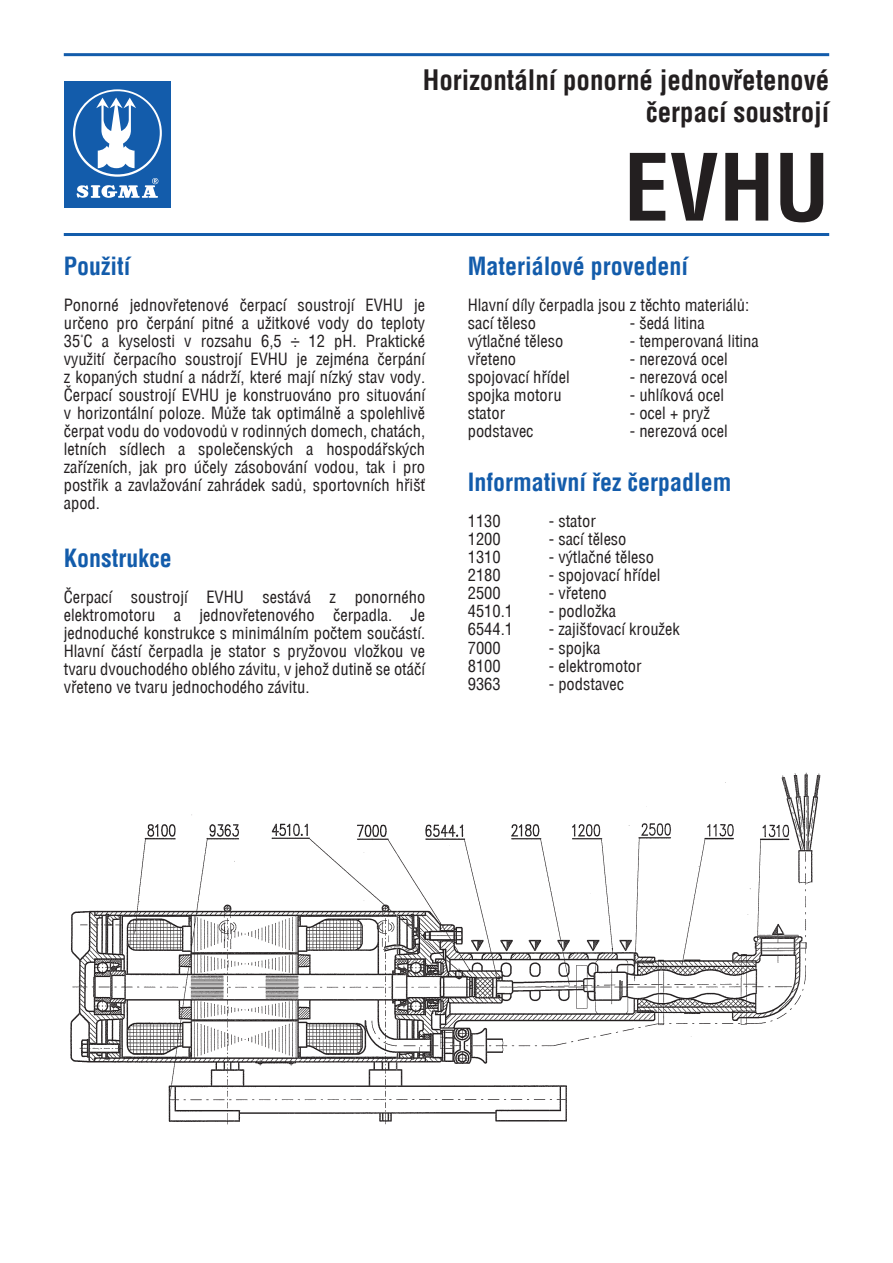
<style>
.page{position:relative;width:893px;height:1263px;background:#fff}
.page>*{position:absolute;margin:0;border:0;box-sizing:border-box;transform-origin:0 0}
.t1{font:700 90px "Switzerland Condensed";color:#231f20}
.t2{font:700 27px/32.4px "Switzerland Condensed";color:#231f20;text-align:right}
.t3{font:700 24px "Switzerland Condensed";color:#135cab}
.t4{font:16.5px/18px "Switzerland Condensed";color:#231f20;text-align:justify}
</style>
<div class="page">
<div style="left:64px;top:81px;width:107px;height:126px;background:#135cab"></div>
<svg style="left:73px;top:89px;width:89px;height:109px"></svg>
<hr style="left:64px;top:233px;width:765px;height:3px;background:#135cab">
<hr style="left:64px;top:53px;width:765px;height:3px;background:#135cab">
<img style="left:70px;top:772px;width:751px;height:353px">
<h2 class="t2" style="left:423px;top:64px;width:408px">Horizontální ponorné jednovřetenové čerpací soustrojí</h2>
<h1 class="t1" style="left:624px;top:134px;width:207px">EVHU</h1>
<h3 class="t3" style="left:64px;top:252px;width:68px">Použití</h3>
<p class="t4" style="left:64px;top:296px;width:363px">Ponorné jednovřetenové čerpací soustrojí EVHU je určeno pro čerpání pitné a užitkové vody do teploty 35°C a kyselosti v rozsahu 6,5 ÷ 12 pH. Praktické využití čerpacího soustrojí EVHU je zejména čerpání z kopaných studní a nádrží, které mají nízký stav vody.<br>Čerpací soustrojí EVHU je konstruováno pro situování v horizontální poloze. Může tak optimálně a spolehlivě čerpat vodu do vodovodů v rodinných domech, chatách, letních sídlech a společenských a hospodářských zařízeních, jak pro účely zásobování vodou, tak i pro postřik a zavlažování zahrádek sadů, sportovních hřišť apod.</p>
<h3 class="t3" style="left:64px;top:544px;width:109px">Konstrukce</h3>
<p class="t4" style="left:64px;top:588px;width:363px">Čerpací soustrojí EVHU sestává z ponorného elektromotoru a jednovřetenového čerpadla. Je jednoduché konstrukce s minimálním počtem součástí.<br>Hlavní částí čerpadla je stator s pryžovou vložkou ve tvaru dvouchodého oblého závitu, v jehož dutině se otáčí vřeteno ve tvaru jednochodého závitu.</p>
<h3 class="t3" style="left:468px;top:252px;width:222px">Materiálové provedení</h3>
<p class="t4" style="left:468px;top:296px;width:283px">Hlavní díly čerpadla jsou z těchto materiálů: sací těleso</p>
<p class="t4" style="left:630px;top:314px;width:77px">- šedá litina</p>
<p class="t4" style="left:468px;top:332px;width:97px">výtlačné těleso</p>
<p class="t4" style="left:630px;top:332px;width:131px">- temperovaná litina</p>
<p class="t4" style="left:468px;top:350px;width:50px">vřeteno</p>
<p class="t4" style="left:630px;top:350px;width:99px">- nerezová ocel</p>
<p class="t4" style="left:468px;top:368px;width:104px">spojovací hřídel</p>
<p class="t4" style="left:630px;top:368px;width:99px">- nerezová ocel</p>
<p class="t4" style="left:468px;top:386px;width:95px">spojka motoru</p>
<p class="t4" style="left:630px;top:386px;width:96px">- uhlíková ocel</p>
<p class="t4" style="left:468px;top:404px;width:39px">stator</p>
<p class="t4" style="left:630px;top:404px;width:82px">- ocel + pryž</p>
<p class="t4" style="left:468px;top:422px;width:67px">podstavec</p>
<p class="t4" style="left:630px;top:422px;width:99px">- nerezová ocel</p>
<h3 class="t3" style="left:468px;top:468px;width:265px">Informativní řez čerpadlem</h3>
<p class="t4" style="left:468px;top:512px;width:34px">1130</p>
<p class="t4" style="left:549px;top:512px;width:49px">- stator</p>
<p class="t4" style="left:468px;top:530px;width:34px">1200</p>
<p class="t4" style="left:549px;top:530px;width:79px">- sací těleso</p>
<p class="t4" style="left:468px;top:548px;width:34px">1310</p>
<p class="t4" style="left:549px;top:548px;width:107px">- výtlačné těleso</p>
<p class="t4" style="left:468px;top:566px;width:34px">2180</p>
<p class="t4" style="left:549px;top:566px;width:113px">- spojovací hřídel</p>
<p class="t4" style="left:468px;top:584px;width:34px">2500</p>
<p class="t4" style="left:549px;top:584px;width:60px">- vřeteno</p>
<p class="t4" style="left:468px;top:602px;width:47px">4510.1</p>
<p class="t4" style="left:549px;top:602px;width:69px">- podložka</p>
<p class="t4" style="left:468px;top:620px;width:47px">6544.1</p>
<p class="t4" style="left:549px;top:620px;width:132px">- zajišťovací kroužek</p>
<p class="t4" style="left:468px;top:638px;width:34px">7000</p>
<p class="t4" style="left:549px;top:638px;width:53px">- spojka</p>
<p class="t4" style="left:468px;top:656px;width:34px">8100</p>
<p class="t4" style="left:549px;top:656px;width:94px">- elektromotor</p>
<p class="t4" style="left:468px;top:674px;width:34px">9363</p>
<p class="t4" style="left:549px;top:674px;width:77px">- podstavec</p>
</div>
